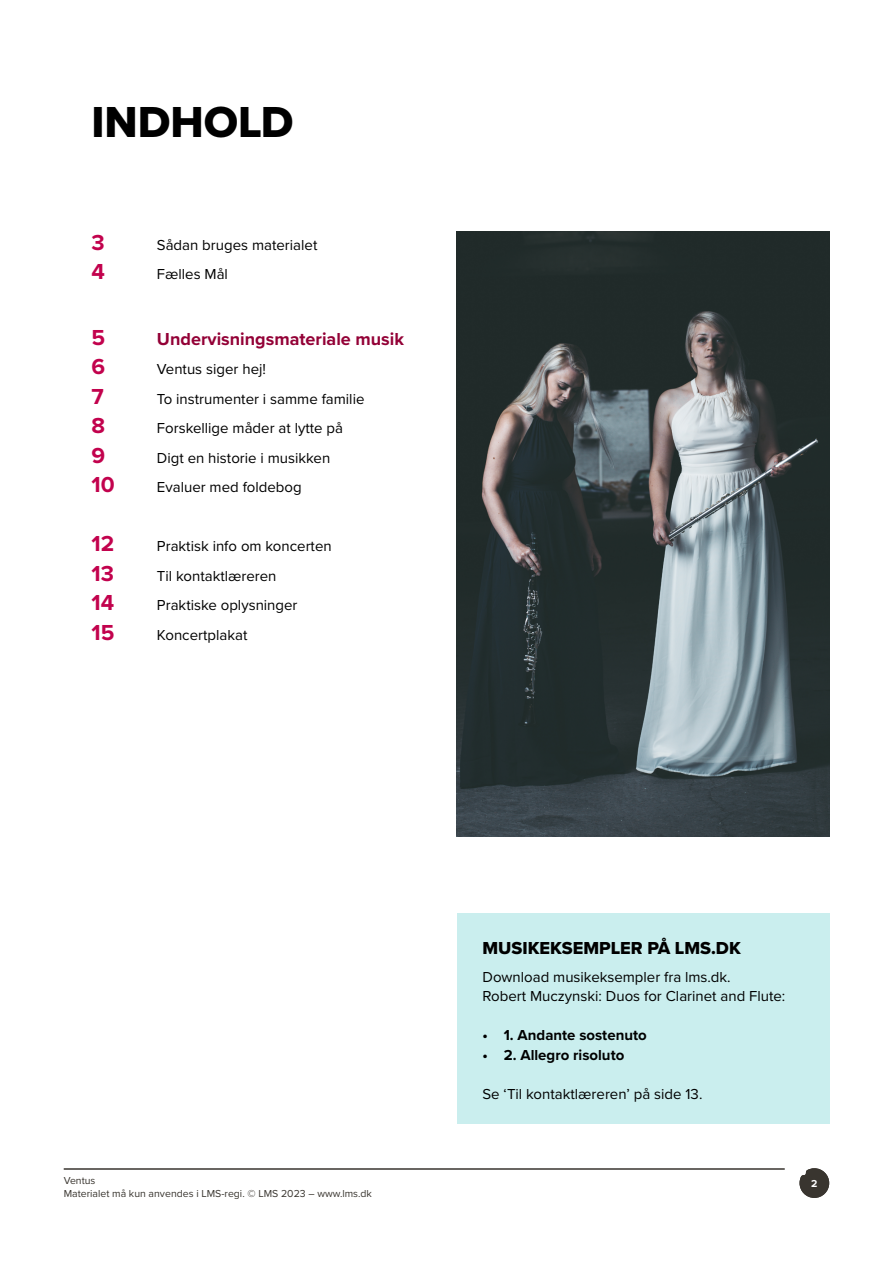
<style>
.page{position:relative;width:893px;height:1263px;background:#fff}
.page>*{position:absolute;margin:0;border:0;box-sizing:border-box;transform-origin:0 0}
.t1{font:45px "Proxima Nova Extrabld";color:#000}
.t2{font:700 22.5px "Proxima Nova";color:#c2024d}
.t3{font:700 18px "Proxima Nova";color:#930036}
.t4{font:18px "Proxima Nova Extrabld";color:#000}
.t5{font:15px/19.5px "Proxima Nova";color:#000}
.t6{font:700 15px "Proxima Nova";color:#000}
.t7{font:10.5px/13.5px "Proxima Nova";color:#39352f}
.t8{font:700 10.5px "Proxima Nova";color:#fff}
</style>
<div class="page">
<svg style="left:799px;top:1168px;width:30px;height:30px"></svg>
<hr style="left:64px;top:1169px;width:721px;height:1px;background:#39352f">
<img style="left:457px;top:232px;width:372px;height:604px">
<div style="left:457px;top:914px;width:372px;height:210px;background:#caeeee"></div>
<h1 class="t1" style="left:91px;top:88px;width:204px">INDHOLD</h1>
<h2 class="t2" style="left:91px;top:225px;width:15px">3</h2>
<p class="t5" style="left:157px;top:234px;width:162px">Sådan bruges materialet</p>
<h2 class="t2" style="left:91px;top:255px;width:15px">4</h2>
<p class="t5" style="left:157px;top:264px;width:73px">Fælles Mål</p>
<h2 class="t2" style="left:91px;top:320px;width:15px">5</h2>
<p class="t3" style="left:157px;top:325px;width:248px">Undervisningsmateriale musik</p>
<h2 class="t2" style="left:91px;top:350px;width:15px">6</h2>
<p class="t5" style="left:157px;top:359px;width:110px">Ventus siger hej!</p>
<h2 class="t2" style="left:91px;top:379px;width:14px">7</h2>
<p class="t5" style="left:157px;top:388px;width:209px">To instrumenter i samme familie</p>
<h2 class="t2" style="left:91px;top:409px;width:15px">8</h2>
<p class="t5" style="left:157px;top:418px;width:188px">Forskellige måder at lytte på</p>
<h2 class="t2" style="left:91px;top:438px;width:15px">9</h2>
<p class="t5" style="left:157px;top:447px;width:175px">Digt en historie i musikken</p>
<h2 class="t2" style="left:91px;top:468px;width:25px">10</h2>
<p class="t5" style="left:157px;top:477px;width:146px">Evaluer med foldebog</p>
<h2 class="t2" style="left:91px;top:527px;width:24px">12</h2>
<p class="t5" style="left:157px;top:536px;width:176px">Praktisk info om koncerten</p>
<h2 class="t2" style="left:91px;top:556px;width:24px">13</h2>
<p class="t5" style="left:157px;top:565px;width:121px">Til kontaktlæreren</p>
<h2 class="t2" style="left:91px;top:586px;width:24px">14</h2>
<p class="t5" style="left:157px;top:595px;width:142px">Praktiske oplysninger</p>
<h2 class="t2" style="left:91px;top:615px;width:24px">15</h2>
<p class="t5" style="left:157px;top:624px;width:92px">Koncertplakat</p>
<p class="t4" style="left:482px;top:934px;width:260px">MUSIKEKSEMPLER PÅ LMS.DK</p>
<p class="t5" style="left:482px;top:966px;width:304px">Download musikeksempler fra lms.dk.<br>Robert Muczynski: Duos for Clarinet and Flute:</p>
<p class="t6" style="left:482px;top:1024px;width:166px">• 1. Andante sostenuto</p>
<p class="t6" style="left:482px;top:1043px;width:143px">• 2. Allegro risoluto</p>
<p class="t5" style="left:482px;top:1083px;width:221px">Se ‘Til kontaktlæreren’ på side 13.</p>
<p class="t7" style="left:64px;top:1173px;width:310px">Ventus<br>Materialet må kun anvendes i LMS-regi. © LMS 2023 – www.lms.dk</p>
<p class="t8" style="left:811px;top:1171px;width:8px">2</p>
<p class="t8" style="left:811px;top:1176px;width:8px">2</p>
</div>
